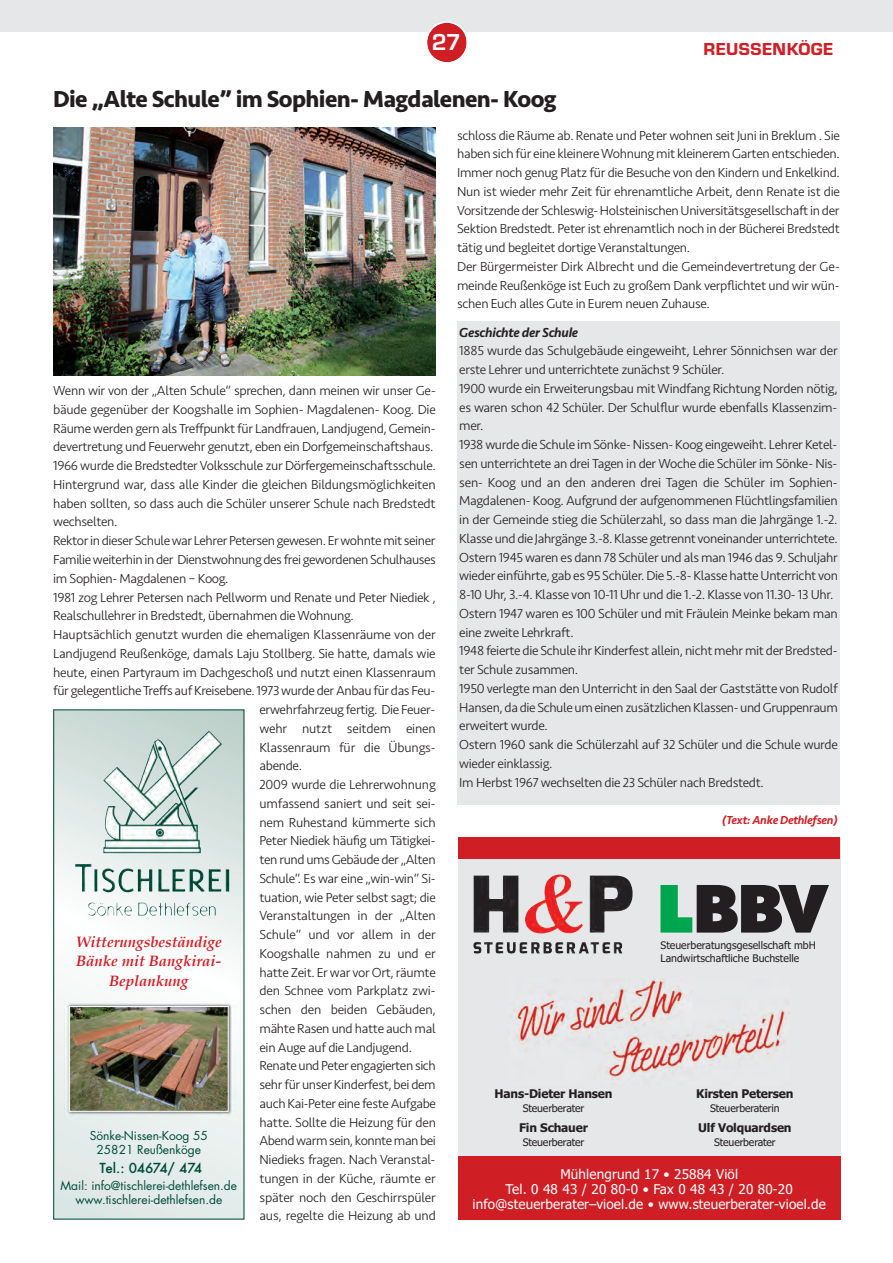
<style>
.page{position:relative;width:893px;height:1263px;background:#fff}
.page>*{position:absolute;margin:0;border:0;box-sizing:border-box;transform-origin:0 0}
.t1{font:700 24px "Seravek";letter-spacing:-.025em;color:#231f20}
.t2{font:700 24px "Eurostile T";color:#fff}
.t3{font:18px "Eurostile T Heav";letter-spacing:.025em;color:#d01e25}
.t4{font:italic 700 15px/19.5px "Palatino";color:#d01e25;text-align:center}
.t5{font:300 13.5px/18.8px "Seravek";letter-spacing:-.025em;color:#231f20}
.t6{font:13.5px/15px "Tahoma";letter-spacing:.01em;color:#fff;text-align:center}
.t7{font:italic 500 13.5px "Seravek";letter-spacing:-.025em;color:#231f20}
.t8{font:500 13.5px "Futura";letter-spacing:-.03em;color:#004b39}
.t9{font:12px/14.2px "Futura";color:#004b39;text-align:center}
.t10{font:700 12px "Tahoma";letter-spacing:-.015em;color:#231f20}
.t11{font:italic 500 12px "Seravek";letter-spacing:-.025em;color:#d01e25}
.t12{font:10.5px/13.5px "Tahoma";color:#231f20}
</style>
<div class="page">
<div style="left:457px;top:321px;width:383px;height:484px;background:#e6e7e9"></div>
<div style="left:0;top:0;width:893px;height:32px;background:#e6e7e9"></div>
<svg style="left:427px;top:21px;width:40px;height:42px"></svg>
<img style="left:53px;top:128px;width:383px;height:247px">
<svg style="left:55px;top:711px;width:187px;height:506px"></svg>
<div style="left:53px;top:709px;width:191px;height:510px;border:1px solid #004b39"></div>
<img style="left:103px;top:764px;width:98px;height:89px">
<img style="left:64px;top:1001px;width:173px;height:119px">
<img style="left:71px;top:1008px;width:156px;height:102px">
<div style="left:69px;top:1006px;width:160px;height:106px;border:1px solid #fff"></div>
<div style="left:458px;top:837px;width:383px;height:382px;background:#e6e7e9"></div>
<img style="left:474px;top:875px;width:158px;height:59px">
<svg style="left:660px;top:885px;width:169px;height:47px"></svg>
<div style="left:459px;top:837px;width:381px;height:21px;background:#d01e25"></div>
<div style="left:458px;top:1156px;width:383px;height:63px;background:#d01e25"></div>
<img style="left:511px;top:978px;width:279px;height:107px">
<h1 class="t2" style="left:432px;top:27px;width:31px">27</h1>
<h2 class="t3" style="left:703px;top:38px;width:131px">REUSSENKÖGE</h2>
<h1 class="t1" style="left:53px;top:80px;width:505px">Die „Alte Schule” im Sophien- Magdalenen- Koog</h1>
<p class="t5" style="left:53px;top:382px;width:384px">Wenn wir von der „Alten Schule“ sprechen, dann meinen wir unser Ge-</p>
<p class="t5" style="left:53px;top:400px;width:384px">bäude gegenüber der Koogshalle im Sophien- Magdalenen- Koog. Die</p>
<p class="t5" style="left:53px;top:419px;width:384px">Räume werden gern als Treffpunkt für Landfrauen, Landjugend, Gemein-</p>
<p class="t5" style="left:53px;top:438px;width:382px">devertretung und Feuerwehr genutzt, eben ein Dorfgemeinschaftshaus.</p>
<p class="t5" style="left:53px;top:457px;width:384px">1966 wurde die Bredstedter Volksschule zur Dörfergemeinschaftsschule.</p>
<p class="t5" style="left:53px;top:475px;width:384px">Hintergrund war, dass alle Kinder die gleichen Bildungsmöglichkeiten</p>
<p class="t5" style="left:53px;top:494px;width:384px">haben sollten, so dass auch die Schüler unserer Schule nach Bredstedt</p>
<p class="t5" style="left:53px;top:513px;width:66px">wechselten.</p>
<p class="t5" style="left:53px;top:532px;width:384px">Rektor in dieser Schule war Lehrer Petersen gewesen. Er wohnte mit seiner</p>
<p class="t5" style="left:53px;top:550px;width:384px">Familie weiterhin in der Dienstwohnung des frei gewordenen Schulhauses</p>
<p class="t5" style="left:53px;top:569px;width:177px">im Sophien- Magdalenen – Koog.</p>
<p class="t5" style="left:53px;top:588px;width:384px">1981 zog Lehrer Petersen nach Pellworm und Renate und Peter Niediek ,</p>
<p class="t5" style="left:53px;top:607px;width:302px">Realschullehrer in Bredstedt, übernahmen die Wohnung.</p>
<p class="t5" style="left:53px;top:625px;width:384px">Hauptsächlich genutzt wurden die ehemaligen Klassenräume von der</p>
<p class="t5" style="left:53px;top:644px;width:384px">Landjugend Reußenköge, damals Laju Stollberg. Sie hatte, damals wie</p>
<p class="t5" style="left:53px;top:663px;width:384px">heute, einen Partyraum im Dachgeschoß und nutzt einen Klassenraum</p>
<p class="t5" style="left:53px;top:682px;width:384px">für gelegentliche Treffs auf Kreisebene. 1973 wurde der Anbau für das Feu-</p>
<p class="t5" style="left:259px;top:700px;width:177px">erwehrfahrzeug fertig. Die Feuer-</p>
<p class="t5" style="left:259px;top:719px;width:178px">wehr nutzt seitdem einen</p>
<p class="t5" style="left:259px;top:738px;width:178px">Klassenraum für die Übungs-</p>
<p class="t5" style="left:259px;top:757px;width:44px">abende.</p>
<p class="t5" style="left:259px;top:775px;width:178px">2009 wurde die Lehrerwohnung</p>
<p class="t5" style="left:259px;top:794px;width:177px">umfassend saniert und seit sei-</p>
<p class="t5" style="left:259px;top:813px;width:178px">nem Ruhestand kümmerte sich</p>
<p class="t5" style="left:259px;top:832px;width:177px">Peter Niediek häufig um Tätigkei-</p>
<p class="t5" style="left:259px;top:850px;width:178px">ten rund ums Gebäude der „Alten</p>
<p class="t5" style="left:259px;top:869px;width:178px">Schule“. Es war eine „win-win“ Si-</p>
<p class="t5" style="left:259px;top:888px;width:178px">tuation, wie Peter selbst sagt; die</p>
<p class="t5" style="left:259px;top:907px;width:178px">Veranstaltungen in der „Alten</p>
<p class="t5" style="left:259px;top:925px;width:178px">Schule“ und vor allem in der</p>
<p class="t5" style="left:259px;top:944px;width:178px">Koogshalle nahmen zu und er</p>
<p class="t5" style="left:259px;top:963px;width:178px">hatte Zeit. Er war vor Ort, räumte</p>
<p class="t5" style="left:259px;top:982px;width:178px">den Schnee vom Parkplatz zwi-</p>
<p class="t5" style="left:259px;top:1000px;width:178px">schen den beiden Gebäuden,</p>
<p class="t5" style="left:259px;top:1019px;width:178px">mähte Rasen und hatte auch mal</p>
<p class="t5" style="left:259px;top:1038px;width:154px">ein Auge auf die Landjugend.</p>
<p class="t5" style="left:259px;top:1057px;width:178px">Renate und Peter engagierten sich</p>
<p class="t5" style="left:259px;top:1075px;width:178px">sehr für unser Kinderfest, bei dem</p>
<p class="t5" style="left:260px;top:1094px;width:178px">auch Kai-Peter eine feste Aufgabe</p>
<p class="t5" style="left:260px;top:1113px;width:178px">hatte. Sollte die Heizung für den</p>
<p class="t5" style="left:259px;top:1132px;width:178px">Abend warm sein, konnte man bei</p>
<p class="t5" style="left:260px;top:1150px;width:177px">Niedieks fragen. Nach Veranstal-</p>
<p class="t5" style="left:260px;top:1169px;width:178px">tungen in der Küche, räumte er</p>
<p class="t5" style="left:260px;top:1188px;width:178px">später noch den Geschirrspüler</p>
<p class="t5" style="left:260px;top:1207px;width:178px">aus, regelte die Heizung ab und</p>
<p class="t4" style="left:76px;top:933px;width:147px">Witterungsbeständige<br>Bänke mit Bangkirai-<br>Beplankung</p>
<p class="t9" style="left:90px;top:1129px;width:120px">Sönke-Nissen-Koog 55<br>25821 Reußenköge</p>
<p class="t8" style="left:99px;top:1160px;width:104px">Tel.: 04674/ 474</p>
<p class="t9" style="left:61px;top:1179px;width:178px">Mail: info@tischlerei-dethlefsen.de www.tischlerei-dethlefsen.de</p>
<p class="t5" style="left:457px;top:126px;width:384px">schloss die Räume ab. Renate und Peter wohnen seit Juni in Breklum . Sie haben sich für eine kleinere Wohnung mit kleinerem Garten entschieden.<br>Immer noch genug Platz für die Besuche von den Kindern und Enkelkind.<br>Nun ist wieder mehr Zeit für ehrenamtliche Arbeit, denn Renate ist die Vorsitzende der Schleswig- Holsteinischen Universitätsgesellschaft in der Sektion Bredstedt. Peter ist ehrenamtlich noch in der Bücherei Bredstedt tätig und begleitet dortige Veranstaltungen.<br>Der Bürgermeister Dirk Albrecht und die Gemeindevertretung der Ge&shy;meinde Reußenköge ist Euch zu großem Dank verpflichtet und wir wün&shy;schen Euch alles Gute in Eurem neuen Zuhause.</p>
<p class="t7" style="left:459px;top:324px;width:120px">Geschichte der Schule</p>
<p class="t5" style="left:459px;top:342px;width:380px">1885 wurde das Schulgebäude eingeweiht, Lehrer Sönnichsen war der erste Lehrer und unterrichtete zunächst 9 Schüler.<br>1900 wurde ein Erweiterungsbau mit Windfang Richtung Norden nötig, es waren schon 42 Schüler. Der Schulflur wurde ebenfalls Klassenzim&shy;mer.<br>1938 wurde die Schule im Sönke- Nissen- Koog eingeweiht. Lehrer Ketel&shy;sen unterrichtete an drei Tagen in der Woche die Schüler im Sönke- Nis&shy;sen- Koog und an den anderen drei Tagen die Schüler im Sophien-Magdalenen- Koog. Aufgrund der aufgenommenen Flüchtlingsfamilien in der Gemeinde stieg die Schülerzahl, so dass man die Jahrgänge 1.-2.<br>Klasse und die Jahrgänge 3.-8. Klasse getrennt voneinander unterrichtete.<br>Ostern 1945 waren es dann 78 Schüler und als man 1946 das 9. Schuljahr wieder einführte, gab es 95 Schüler. Die 5.-8- Klasse hatte Unterricht von 8-10 Uhr, 3.-4. Klasse von 10-11 Uhr und die 1.-2. Klasse von 11.30- 13 Uhr.<br>Ostern 1947 waren es 100 Schüler und mit Fräulein Meinke bekam man eine zweite Lehrkraft.<br>1948 feierte die Schule ihr Kinderfest allein, nicht mehr mit der Bredsted&shy;ter Schule zusammen.<br>1950 verlegte man den Unterricht in den Saal der Gaststätte von Rudolf Hansen, da die Schule um einen zusätzlichen Klassen- und Gruppenraum erweitert wurde.<br>Ostern 1960 sank die Schülerzahl auf 32 Schüler und die Schule wurde wieder einklassig.<br>Im Herbst 1967 wechselten die 23 Schüler nach Bredstedt.</p>
<p class="t11" style="left:722px;top:813px;width:117px">(Text: Anke Dethlefsen)</p>
<p class="t12" style="left:661px;top:938px;width:157px">Steuerberatungsgesellschaft mbH<br>Landwirtschaftliche Buchstelle</p>
<p class="t10" style="left:495px;top:1087px;width:120px">Hans-Dieter Hansen</p>
<p class="t12" style="left:523px;top:1101px;width:63px">Steuerberater</p>
<p class="t10" style="left:519px;top:1121px;width:70px">Fin Schauer</p>
<p class="t12" style="left:523px;top:1136px;width:63px">Steuerberater</p>
<p class="t10" style="left:696px;top:1087px;width:99px">Kirsten Petersen</p>
<p class="t12" style="left:710px;top:1101px;width:71px">Steuerberaterin</p>
<p class="t10" style="left:698px;top:1121px;width:95px">Ulf Volquardsen</p>
<p class="t12" style="left:714px;top:1136px;width:63px">Steuerberater</p>
<p class="t6" style="left:473px;top:1166px;width:355px">Mühlengrund 17 • 25884 Viöl<br>Tel. 0 48 43 / 20 80-0 • Fax 0 48 43 / 20 80-20 info@steuerberater–vioel.de • www.steuerberater-vioel.de</p>
</div>
